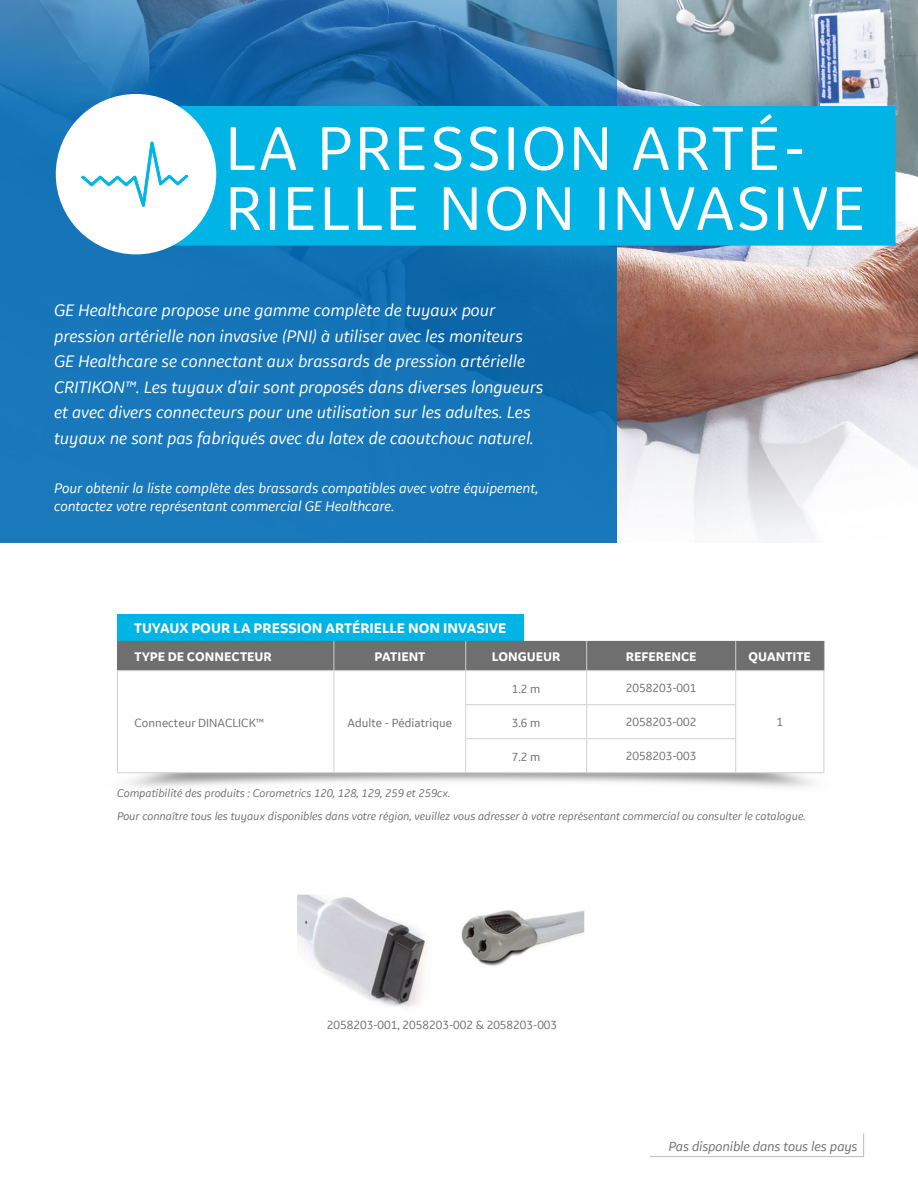
<style>
.page{position:relative;width:918px;height:1188px;background:#fff}
.page>*{position:absolute;margin:0;border:0;box-sizing:border-box;transform-origin:0 0}
.t1{font:66px/60px "GE Inspira Sans";letter-spacing:.04em;color:#fff}
.t2{font:italic 18px/25.5px "GE Inspira Sans";color:#fff}
.t3{font:italic 15px/18px "GE Inspira Sans";color:#fff}
.t4{font:700 15px "GE Inspira Sans";color:#fff}
.t5{font:italic 14.25px "GE Inspira Sans";letter-spacing:-.01em;color:#706f6f}
.t6{font:700 13.5px "GE Inspira Sans";color:#fff}
.t7{font:12.75px "GE Inspira Sans";color:#706f6f}
.t8{font:12.75px "GE Inspira Sans";color:#71706f}
.t9{font:italic 12px "GE Inspira Sans";color:#706f6f}
</style>
<div class="page">
<hr style="left:650px;top:1156px;width:214px;height:1px;background:#bcbcbc">
<svg style="left:863px;top:1134px;width:1px;height:22px"></svg>
<img style="left:617px;top:0;width:301px;height:540px">
<svg style="left:0;top:0;width:617px;height:542px;fill:#1876b9"></svg>
<div style="left:117px;top:614px;width:407px;height:27px;background:#00b5e5"></div>
<svg style="left:333px;top:671px;width:491px;height:101px"></svg>
<svg style="left:466px;top:705px;width:269px;height:67px"></svg>
<div style="left:117px;top:641px;width:708px;height:30px;background:#706f6f"></div>
<hr style="left:117px;top:670px;width:217px;height:1px;background:#d0d0d0">
<hr style="left:117px;top:671px;width:1px;height:34px;background:#d0d0d0">
<hr style="left:334px;top:670px;width:132px;height:1px;background:#d0d0d0">
<hr style="left:334px;top:671px;width:1px;height:34px;background:#d0d0d0">
<hr style="left:117px;top:705px;width:1px;height:34px;background:#d0d0d0">
<hr style="left:334px;top:705px;width:1px;height:34px;background:#d0d0d0">
<hr style="left:117px;top:739px;width:1px;height:33px;background:#d0d0d0">
<hr style="left:334px;top:739px;width:1px;height:33px;background:#d0d0d0">
<hr style="left:466px;top:670px;width:121px;height:1px;background:#d0d0d0">
<hr style="left:465px;top:671px;width:1px;height:33px;background:#d0d0d0">
<hr style="left:587px;top:670px;width:149px;height:1px;background:#d0d0d0">
<hr style="left:586px;top:671px;width:1px;height:33px;background:#d0d0d0">
<hr style="left:736px;top:670px;width:88px;height:1px;background:#d0d0d0">
<hr style="left:735px;top:671px;width:1px;height:33px;background:#d0d0d0">
<hr style="left:824px;top:671px;width:1px;height:34px;background:#d0d0d0">
<hr style="left:824px;top:705px;width:1px;height:34px;background:#d0d0d0">
<hr style="left:824px;top:739px;width:1px;height:33px;background:#d0d0d0">
<hr style="left:465px;top:704px;width:122px;height:1px;background:#d0d0d0">
<hr style="left:465px;top:705px;width:1px;height:33px;background:#d0d0d0">
<hr style="left:587px;top:704px;width:149px;height:1px;background:#d0d0d0">
<hr style="left:586px;top:705px;width:1px;height:33px;background:#d0d0d0">
<hr style="left:735px;top:705px;width:1px;height:33px;background:#d0d0d0">
<hr style="left:465px;top:738px;width:122px;height:1px;background:#d0d0d0">
<hr style="left:465px;top:739px;width:1px;height:33px;background:#d0d0d0">
<hr style="left:587px;top:738px;width:149px;height:1px;background:#d0d0d0">
<hr style="left:586px;top:739px;width:1px;height:33px;background:#d0d0d0">
<hr style="left:735px;top:739px;width:1px;height:33px;background:#d0d0d0">
<hr style="left:117px;top:772px;width:217px;height:1px;background:#d0d0d0">
<hr style="left:334px;top:772px;width:132px;height:1px;background:#d0d0d0">
<hr style="left:466px;top:772px;width:121px;height:1px;background:#d0d0d0">
<hr style="left:587px;top:772px;width:149px;height:1px;background:#d0d0d0">
<hr style="left:736px;top:772px;width:88px;height:1px;background:#d0d0d0">
<img style="left:297px;top:895px;width:287px;height:112px">
<div style="left:172px;top:105px;width:724px;height:141px;background:#00b5e5"></div>
<div style="left:56px;top:94px;width:160px;height:160px;background:#fff;border-radius:50%"></div>
<svg style="left:81px;top:141px;width:108px;height:66px"></svg>
<h1 class="t1" style="left:225px;top:117px;width:642px">LA PRESSION ARTÉ-<br>RIELLE NON INVASIVE</h1>
<p class="t2" style="left:54px;top:297px;width:491px">GE Healthcare propose une gamme complète de tuyaux pour pression artérielle non invasive (PNI) à utiliser avec les moniteurs GE Healthcare se connectant aux brassards de pression artérielle CRITIKON™. Les tuyaux d’air sont proposés dans diverses longueurs et avec divers connecteurs pour une utilisation sur les adultes. Les tuyaux ne sont pas fabriqués avec du latex de caoutchouc naturel.</p>
<p class="t3" style="left:54px;top:479px;width:486px">Pour obtenir la liste complète des brassards compatibles avec votre équipement, contactez votre représentant commercial GE Healthcare.</p>
<p class="t4" style="left:134px;top:619px;width:374px">TUYAUX POUR LA PRESSION ARTÉRIELLE NON INVASIVE</p>
<p class="t6" style="left:134px;top:648px;width:139px">TYPE DE CONNECTEUR</p>
<p class="t6" style="left:375px;top:648px;width:52px">PATIENT</p>
<p class="t6" style="left:492px;top:648px;width:70px">LONGUEUR</p>
<p class="t6" style="left:626px;top:648px;width:72px">REFERENCE</p>
<p class="t6" style="left:749px;top:648px;width:64px">QUANTITE</p>
<p class="t8" style="left:134px;top:715px;width:131px">Connecteur DINACLICK™</p>
<p class="t7" style="left:348px;top:715px;width:106px">Adulte - Pédiatrique</p>
<p class="t9" style="left:117px;top:786px;width:335px">Compatibilité des produits : Corometrics 120, 128, 129, 259 et 259cx.</p>
<p class="t7" style="left:512px;top:681px;width:30px">1.2 m</p>
<p class="t7" style="left:626px;top:680px;width:72px">2058203-001</p>
<p class="t7" style="left:512px;top:715px;width:30px">3.6 m</p>
<p class="t7" style="left:626px;top:714px;width:72px">2058203-002</p>
<p class="t7" style="left:777px;top:714px;width:8px">1</p>
<p class="t7" style="left:512px;top:749px;width:30px">7.2 m</p>
<p class="t7" style="left:626px;top:748px;width:72px">2058203-003</p>
<p class="t9" style="left:117px;top:809px;width:690px">Pour connaître tous les tuyaux disponibles dans votre région, veuillez vous adresser à votre représentant commercial ou consulter le catalogue.</p>
<p class="t8" style="left:327px;top:1018px;width:232px">2058203-001, 2058203-002 &amp; 2058203-003</p>
<p class="t5" style="left:668px;top:1137px;width:191px">Pas disponible dans tous les pays</p>
</div>
